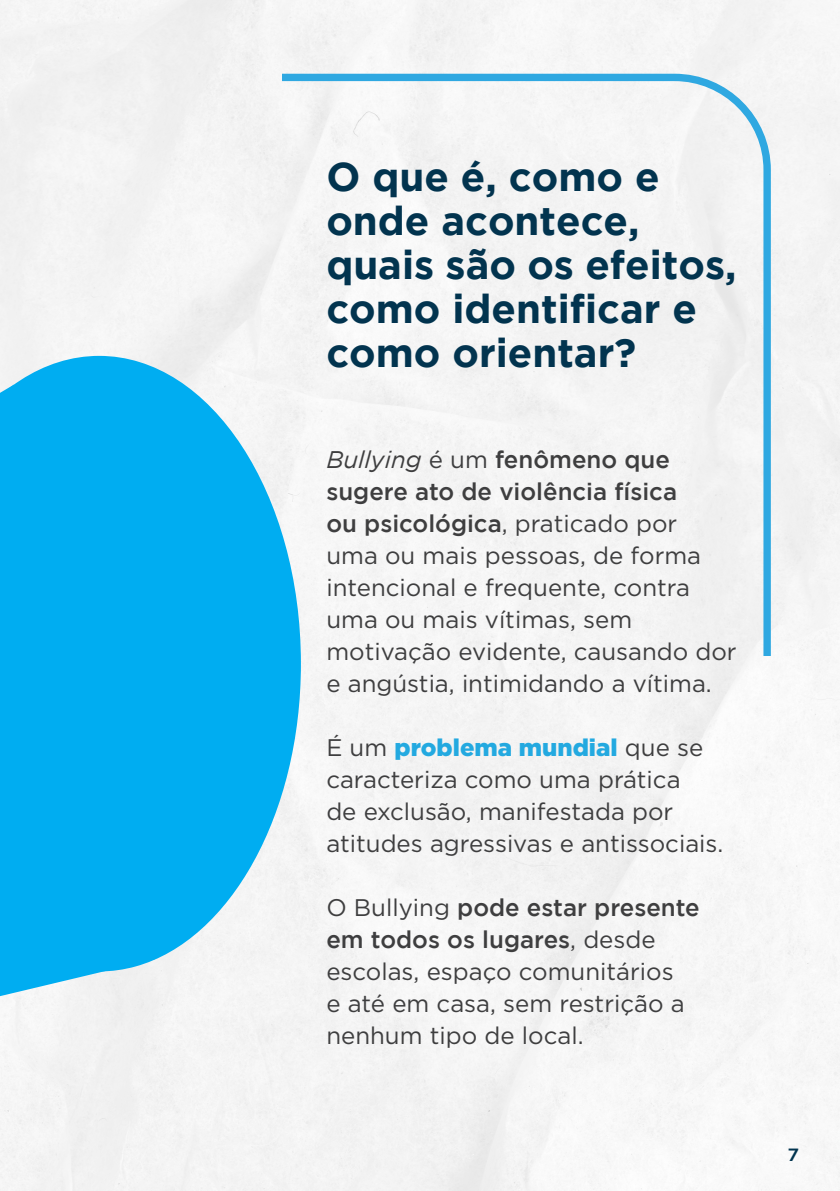
<style>
.page{position:relative;width:840px;height:1191px;background:#fff}
.page>*{position:absolute;margin:0;border:0;box-sizing:border-box;transform-origin:0 0}
.t1{font:700 40px/44px "Gotham";color:#02344f}
.t2{font:24px/32px "Gotham";color:#3e3e3f}
.t3{font:700 18px "Aileron";color:#01344f}
.s1{font-style:italic}
.s2{font-weight:500}
.s3{font-weight:900;color:#23a9e0}
</style>
<div class="page">
<div style="left:0;top:0;width:839px;height:1191px;background:#f4f4f4"></div>
<svg style="left:0;top:356px;width:301px;height:615px;fill:#00adf1"></svg>
<svg style="left:0;top:384px;width:155px;height:713px;fill:#00adf1"></svg>
<div style="left:282px;top:74px;width:488px;height:582px;background:#f4f4f4"></div>
<p class="t1" style="left:326px;top:154px;width:411px">O que é, como e onde acontece, quais são os efeitos, como identificar e como orientar?</p>
<p class="t2" style="left:326px;top:443px;width:411px"><span class="s1">Bullying</span> é um <span class="s2">fenômeno que sugere ato de violência física<br>ou psicológica</span>, praticado por<br>uma ou mais pessoas, de forma intencional e frequente, contra uma ou mais vítimas, sem motivação evidente, causando dor e angústia, intimidando a vítima.</p>
<p class="t2" style="left:326px;top:731px;width:398px">É um <span class="s3">problema mundial</span> que se caracteriza como uma prática<br>de exclusão, manifestada por atitudes agressivas e antissociais.</p>
<p class="t2" style="left:326px;top:891px;width:375px">O Bullying <span class="s2">pode estar presente em todos os lugares</span>, desde escolas, espaço comunitários<br>e até em casa, sem restrição a nenhum tipo de local.</p>
<p class="t3" style="left:787px;top:1144px;width:13px">7</p>
</div>
